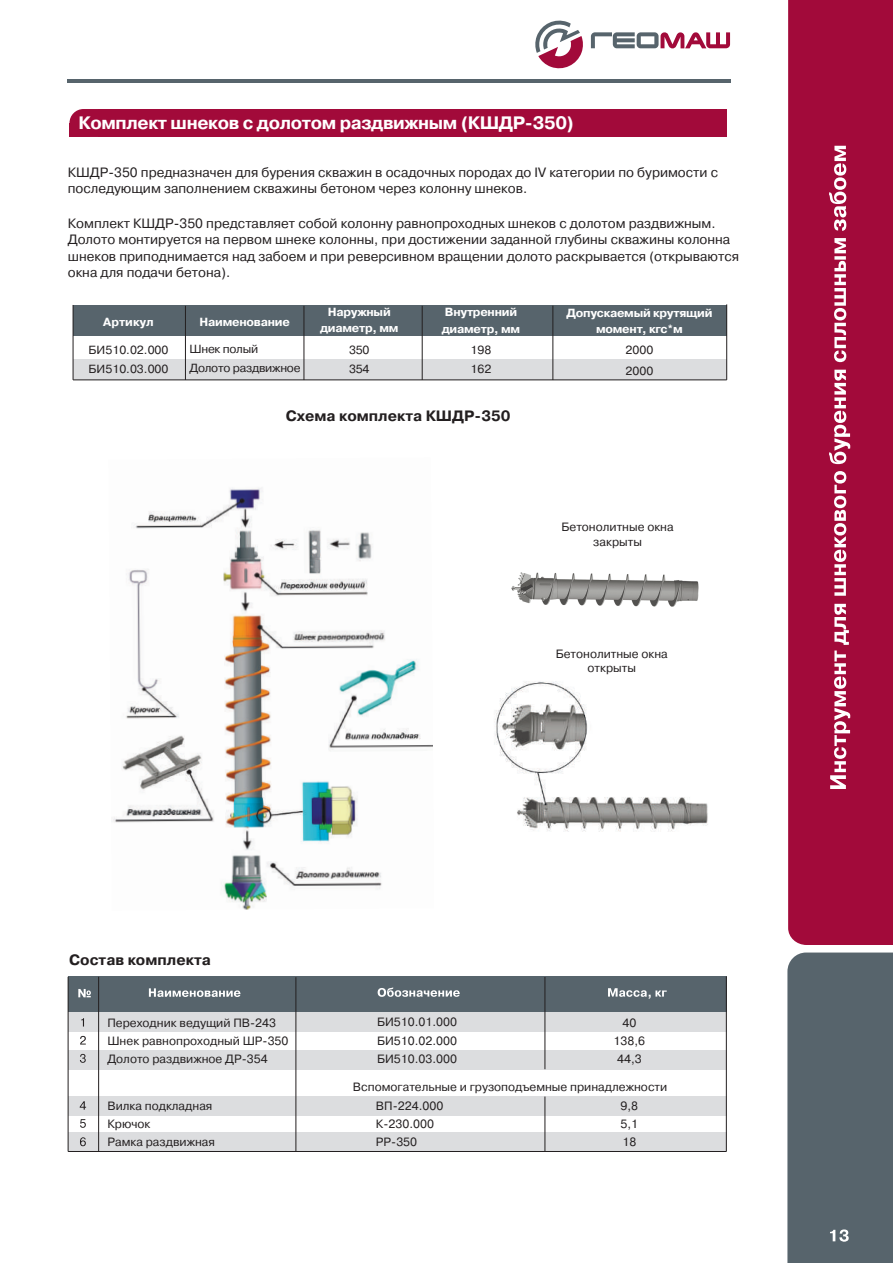
<style>
.page{position:relative;width:893px;height:1263px;background:#fff}
.page>*{position:absolute;margin:0;border:0;box-sizing:border-box;transform-origin:0 0}
.t1{font:700 18px "Pragmatica C";letter-spacing:-.02em;color:#fff}
.t2{font:700 15px "Pragmatica C";color:#231f20}
.t3{font:13.5px/16.2px "Pragmatica C";color:#231f20}
.t4{font:12px/18px "Pragmatica C";color:#231f20}
.t5{font:700 11.85px/16.2px "Pragmatica C";letter-spacing:-.02em;color:#fff;text-align:center}
.t6{font:11.85px/19.2px "Pragmatica C";letter-spacing:-.02em;color:#231f20}
.t7{font:700 11.85px "Pragmatica C";color:#fff}
</style>
<div class="page">
<div style="left:788px;top:0;width:105px;height:945px;background:#a20a3a"></div>
<hr style="left:67px;top:79px;width:664px;height:4px;background:#57646c">
<div style="left:787px;top:952px;width:106px;height:311px;background:#57646c"></div>
<svg style="left:535px;top:20px;width:48px;height:49px"></svg>
<svg style="left:591px;top:32px;width:139px;height:16px"></svg>
<div style="left:73px;top:359px;width:654px;height:21px;background:#dcdddf"></div>
<div style="left:68px;top:1012px;width:658px;height:19px;background:#dcdddf"></div>
<div style="left:68px;top:1050px;width:658px;height:19px;background:#dcdddf"></div>
<div style="left:68px;top:1096px;width:658px;height:20px;background:#dcdddf"></div>
<div style="left:68px;top:1132px;width:658px;height:19px;background:#dcdddf"></div>
<div style="left:68px;top:977px;width:658px;height:35px;background:#57646c"></div>
<svg style="left:149px;top:988px;width:91px;height:9px"></svg>
<svg style="left:378px;top:988px;width:82px;height:9px"></svg>
<svg style="left:608px;top:988px;width:59px;height:11px"></svg>
<img style="left:113px;top:488px;width:320px;height:422px">
<div style="left:98px;top:109px;width:629px;height:28px;background:#a20a3a"></div>
<div style="left:69px;top:109px;width:48px;height:28px;background:#a20a3a;border-radius:14px"></div>
<div style="left:69px;top:123px;width:21px;height:14px;background:#a20a3a"></div>
<div style="left:73px;top:306px;width:654px;height:30px;background:#57646c"></div>
<img style="left:494px;top:681px;width:214px;height:151px">
<img style="left:511px;top:572px;width:188px;height:35px">
<svg style="left:78px;top:989px;width:13px;height:8px"></svg>
<svg style="left:81px;top:1018px;width:3px;height:8px"></svg>
<svg style="left:80px;top:1036px;width:6px;height:8px"></svg>
<svg style="left:80px;top:1054px;width:6px;height:9px"></svg>
<svg style="left:80px;top:1101px;width:6px;height:9px"></svg>
<svg style="left:80px;top:1119px;width:6px;height:9px"></svg>
<svg style="left:80px;top:1137px;width:6px;height:9px"></svg>
<svg style="left:830px;top:604px;width:20px;height:185px"></svg>
<svg style="left:834px;top:471px;width:12px;height:125px"></svg>
<svg style="left:829px;top:370px;width:21px;height:94px"></svg>
<svg style="left:834px;top:238px;width:12px;height:124px"></svg>
<svg style="left:829px;top:146px;width:17px;height:85px"></svg>
<h1 class="t1" style="left:78px;top:112px;width:497px">Комплект шнеков с долотом раздвижным (КШДР-350)</h1>
<p class="t3" style="left:68px;top:164px;width:652px">КШДР-350 предназначен для бурения скважин в осадочных породах до IV категории по буримости с последующим заполнением скважины бетоном через колонну шнеков.</p>
<p class="t3" style="left:68px;top:216px;width:673px">Комплект КШДР-350 представляет собой колонну равнопроходных шнеков с долотом раздвижным.<br>Долото монтируется на первом шнеке колонны, при достижении заданной глубины скважины колонна шнеков приподнимается над забоем и при реверсивном вращении долото раскрывается (открываются окна для подачи бетона).</p>
<p class="t7" style="left:103px;top:316px;width:52px">Артикул</p>
<p class="t6" style="left:89px;top:341px;width:81px">БИ510.02.000<br>БИ510.03.000</p>
<p class="t5" style="left:200px;top:314px;width:92px">Наименование</p>
<p class="t6" style="left:189px;top:339px;width:113px">Шнек полый<br>Долото раздвижное</p>
<p class="t5" style="left:320px;top:304px;width:80px">Наружный диаметр, мм</p>
<p class="t6" style="left:349px;top:340px;width:22px">350<br>354</p>
<p class="t5" style="left:442px;top:304px;width:80px;text-align:left">Внутренний диаметр, мм</p>
<p class="t6" style="left:471px;top:341px;width:22px">198<br>162</p>
<p class="t2" style="left:286px;top:407px;width:226px">Схема комплекта КШДР-350</p>
<p class="t5" style="left:566px;top:305px;width:148px">Допускаемый крутящий момент, кгс*м</p>
<p class="t6" style="left:625px;top:340px;width:29px;line-height:21px">2000<br>2000</p>
<p class="t4" style="left:561px;top:520px;width:114px;line-height:14.4px;text-align:center">Бетонолитные окна закрыты</p>
<p class="t4" style="left:556px;top:646px;width:114px;line-height:14.4px;text-align:center">Бетонолитные окна открыты</p>
<p class="t2" style="left:69px;top:951px;width:143px">Состав комплекта</p>
<p class="t4" style="left:107px;top:1014px;width:183px">Переходник ведущий ПВ-243<br>Шнек равнопроходный ШР-350<br>Долото раздвижное ДР-354</p>
<p class="t4" style="left:107px;top:1096px;width:109px">Вилка подкладная<br>Крючок<br>Рамка раздвижная</p>
<p class="t4" style="left:377px;top:1013px;width:81px;text-align:justify">БИ510.01.000<br>БИ510.02.000<br>БИ510.03.000</p>
<p class="t4" style="left:376px;top:1097px;width:69px">ВП-224.000<br>К-230.000<br>РР-350</p>
<p class="t4" style="left:614px;top:1013px;width:33px;text-align:center">40<br>138,6<br>44,3</p>
<p class="t4" style="left:621px;top:1097px;width:19px;text-align:justify">9,8<br>5,1<br>18</p>
<p class="t4" style="left:353px;top:1077px;width:316px">Вспомогательные и грузоподъемные принадлежности</p>
</div>
